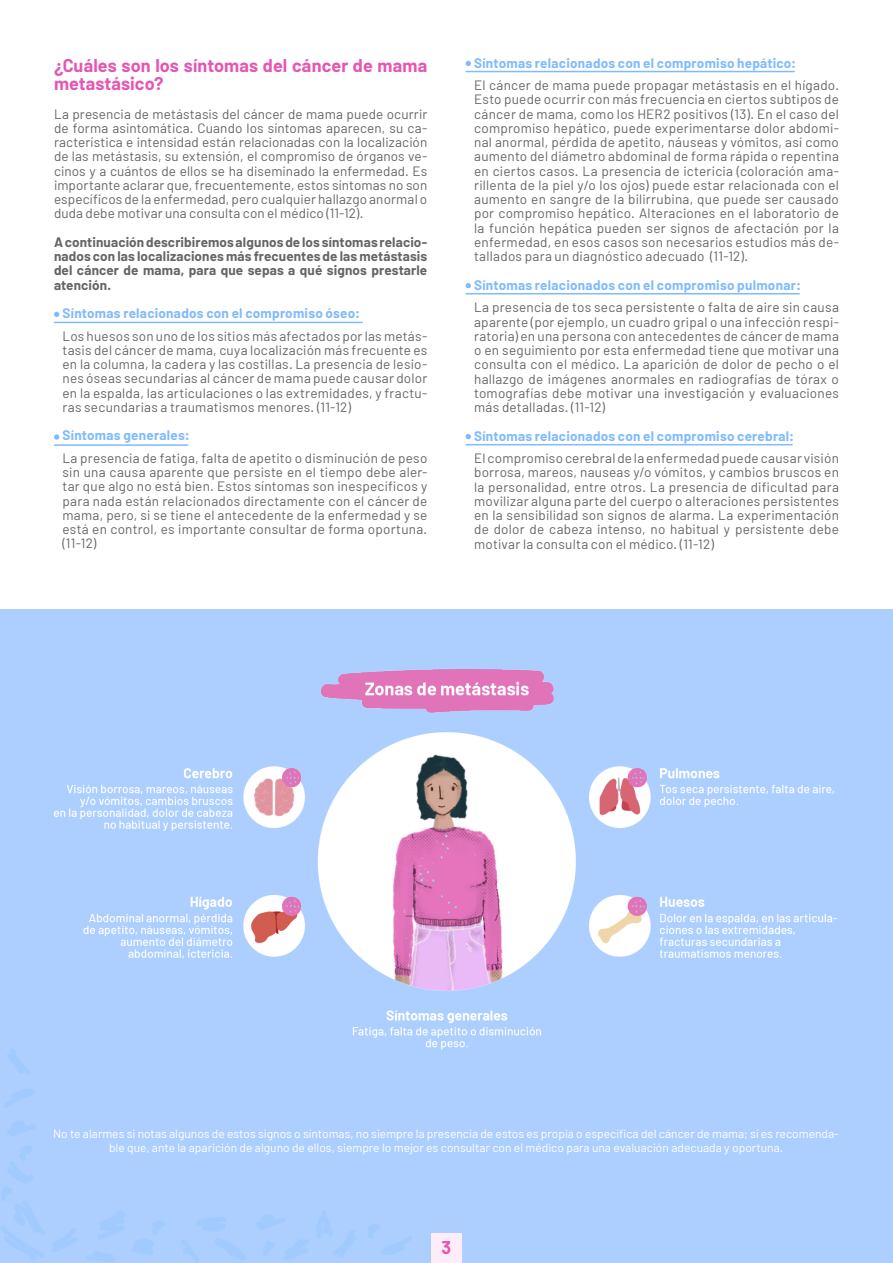
<style>
.page{position:relative;width:893px;height:1263px;background:#fff}
.page>*{position:absolute;margin:0;border:0;box-sizing:border-box;transform-origin:0 0}
.t1{font:700 18px/18px "Barlow";letter-spacing:.005em;color:#e556b3}
.t2{font:13.5px/14.2px "Barlow";letter-spacing:.015em;color:#656565;text-align:justify}
.t3{font:700 13.5px "Barlow";letter-spacing:.02em;color:#80baff}
.t4{font:700 13.5px/14.2px "Barlow";letter-spacing:.01em;color:#656565;text-align:justify}
.t5{font:12px/14.2px "Barlow";color:#fff;text-align:center}
</style>
<div class="page">
<div style="left:0;top:609px;width:893px;height:654px;background:#adcfff"></div>
<img style="left:54px;top:669px;width:784px;height:381px">
<svg style="left:182px;top:1217px;width:63px;height:45px"></svg>
<svg style="left:7px;top:1121px;width:29px;height:15px"></svg>
<svg style="left:4px;top:1089px;width:30px;height:19px"></svg>
<svg style="left:87px;top:1211px;width:78px;height:51px"></svg>
<svg style="left:7px;top:1049px;width:23px;height:26px"></svg>
<svg style="left:257px;top:1210px;width:99px;height:50px"></svg>
<svg style="left:0;top:1146px;width:78px;height:113px"></svg>
<svg style="left:368px;top:1224px;width:44px;height:31px"></svg>
<hr style="left:54px;top:322px;width:309px;height:1px;background:#80baff">
<svg style="left:54px;top:312px;width:5px;height:5px"></svg>
<hr style="left:54px;top:444px;width:134px;height:2px;background:#80baff">
<svg style="left:54px;top:434px;width:5px;height:6px"></svg>
<hr style="left:466px;top:71px;width:329px;height:1px;background:#80baff">
<svg style="left:466px;top:61px;width:5px;height:5px"></svg>
<hr style="left:466px;top:293px;width:334px;height:1px;background:#80baff">
<svg style="left:466px;top:283px;width:5px;height:5px"></svg>
<hr style="left:466px;top:444px;width:327px;height:1px;background:#80baff">
<svg style="left:466px;top:434px;width:5px;height:5px"></svg>
<div style="left:431px;top:1233px;width:31px;height:30px;background:#fdedf8"></div>
<h1 class="t1" style="left:54px;top:56px;width:375px">¿Cuáles son los síntomas del cáncer de mama metastásico?</h1>
<p class="t2" style="left:54px;top:106px;width:375px">La presencia de metástasis del cáncer de mama puede ocurrir de forma asintomática. Cuando los síntomas aparecen, su ca&shy;racterística e intensidad están relacionadas con la localización de las metástasis, su extensión, el compromiso de órganos ve&shy;cinos y a cuántos de ellos se ha diseminado la enfermedad. Es importante aclarar que, frecuentemente, estos síntomas no son específicos de la enfermedad, pero cualquier hallazgo anormal o duda debe motivar una consulta con el médico (11-12).</p>
<p class="t4" style="left:54px;top:235px;width:375px">A continuación describiremos algunos de los síntomas relacio&shy;nados con las localizaciones más frecuentes de las metástasis del cáncer de mama, para que sepas a qué signos prestarle atención.</p>
<p class="t3" style="left:63px;top:305px;width:299px">Síntomas relacionados con el compromiso óseo:</p>
<p class="t2" style="left:63px;top:328px;width:366px">Los huesos son uno de los sitios más afectados por las metás&shy;tasis del cáncer de mama, cuya localización más frecuente es en la columna, la cadera y las costillas. La presencia de lesio&shy;nes óseas secundarias al cáncer de mama puede causar dolor en la espalda, las articulaciones o las extremidades, y fractu&shy;ras secundarias a traumatismos menores. (11-12)</p>
<p class="t3" style="left:63px;top:427px;width:129px">Síntomas generales:</p>
<p class="t2" style="left:63px;top:451px;width:366px">La presencia de fatiga, falta de apetito o disminución de peso sin una causa aparente que persiste en el tiempo debe aler&shy;tar que algo no está bien. Estos síntomas son inespecíficos y para nada están relacionados directamente con el cáncer de mama, pero, si se tiene el antecedente de la enfermedad y se está en control, es importante consultar de forma oportuna. (11-12)</p>
<p class="t3" style="left:474px;top:54px;width:324px">Síntomas relacionados con el compromiso hepático:</p>
<p class="t2" style="left:474px;top:78px;width:366px">El cáncer de mama puede propagar metástasis en el hígado.<br>Esto puede ocurrir con más frecuencia en ciertos subtipos de cáncer de mama, como los HER2 positivos (13). En el caso del compromiso hepático, puede experimentarse dolor abdomi&shy;nal anormal, pérdida de apetito, náuseas y vómitos, así como aumento del diámetro abdominal de forma rápida o repentina en ciertos casos. La presencia de ictericia (coloración ama&shy;rillenta de la piel y/o los ojos) puede estar relacionada con el aumento en sangre de la bilirrubina, que puede ser causado por compromiso hepático. Alteraciones en el laboratorio de la función hepática pueden ser signos de afectación por la enfermedad, en esos casos son necesarios estudios más de&shy;tallados para un diagnóstico adecuado (11-12).</p>
<p class="t3" style="left:474px;top:276px;width:328px">Síntomas relacionados con el compromiso pulmonar:</p>
<p class="t2" style="left:474px;top:300px;width:366px">La presencia de tos seca persistente o falta de aire sin causa aparente (por ejemplo, un cuadro gripal o una infección respi&shy;ratoria) en una persona con antecedentes de cáncer de mama o en seguimiento por esta enfermedad tiene que motivar una consulta con el médico. La aparición de dolor de pecho o el hallazgo de imágenes anormales en radiografías de tórax o tomografías debe motivar una investigación y evaluaciones más detalladas. (11-12)</p>
<p class="t3" style="left:474px;top:427px;width:322px">Síntomas relacionados con el compromiso cerebral:</p>
<p class="t2" style="left:474px;top:451px;width:366px">El compromiso cerebral de la enfermedad puede causar visión borrosa, mareos, nauseas y/o vómitos, y cambios bruscos en la personalidad, entre otros. La presencia de dificultad para movilizar alguna parte del cuerpo o alteraciones persistentes en la sensibilidad son signos de alarma. La experimentación de dolor de cabeza intenso, no habitual y persistente debe motivar la consulta con el médico. (11-12)</p>
<p class="t5" style="left:53px;top:1126px;width:787px">No te alarmes si notas algunos de estos signos o síntomas, no siempre la presencia de estos es propia o específica del cáncer de mama; sí es recomenda&shy;ble que, ante la aparición de alguno de ellos, siempre lo mejor es consultar con el médico para una evaluación adecuada y oportuna.</p>
<h1 class="t1" style="left:442px;top:1239px;width:11px">3</h1>
</div>
